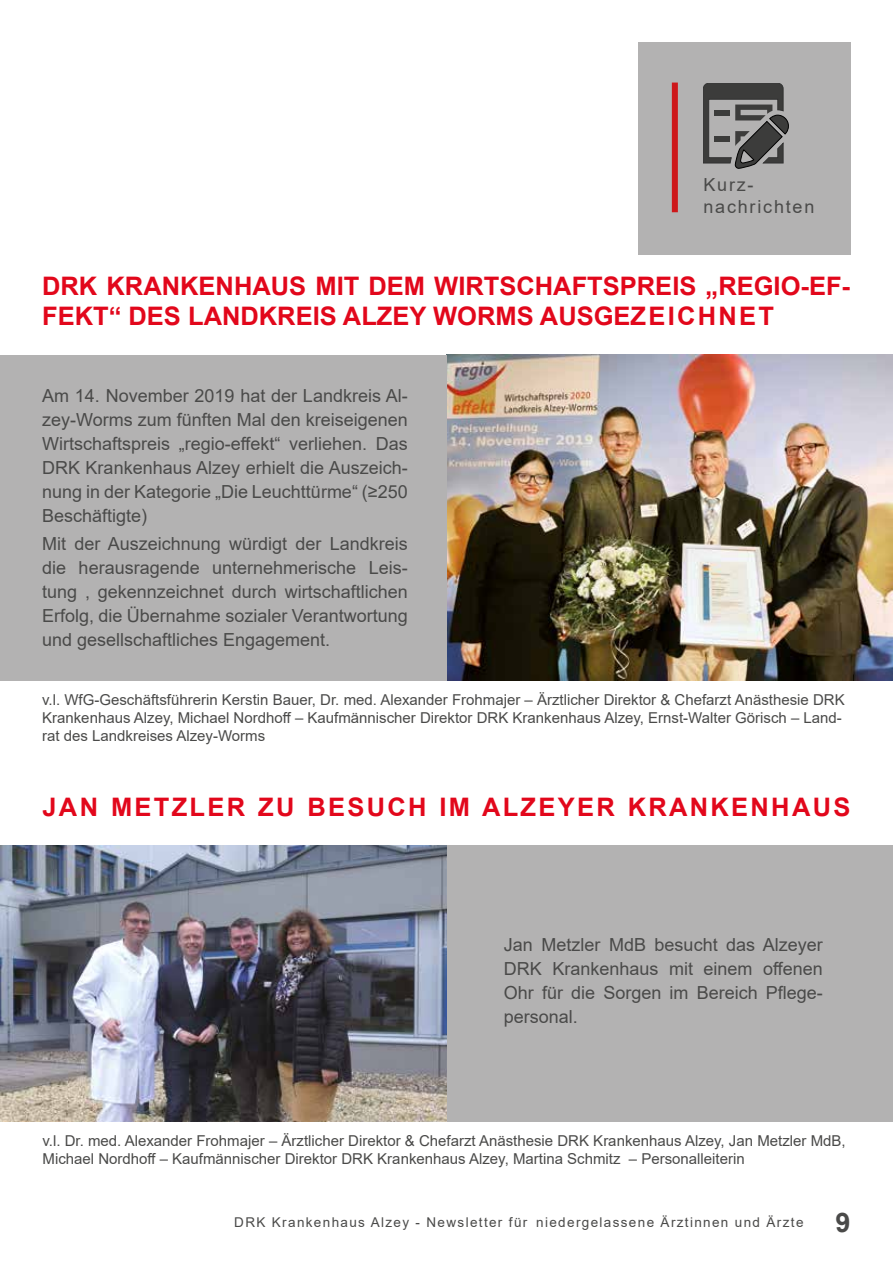
<style>
.page{position:relative;width:893px;height:1263px;background:#fff}
.page>*{position:absolute;margin:0;border:0;box-sizing:border-box;transform-origin:0 0}
.t1{font:700 25.5px/30px "Arial";color:#e2071b}
.t2{font:700 25.5px "Arial";letter-spacing:.09em;color:#e2071b}
.t3{font:18px/24px "Arial";color:#4a4a49;text-align:justify}
.t4{font:18px/21.6px "Arial";letter-spacing:.1em;color:#4a4a49}
.t5{font:15px/18px "Arial";color:#4a4a49}
.t6{font:13.5px "Arial";letter-spacing:.1em;color:#4a4a49}
.s1{color:#fff}
.s2{font-weight:700;font-size:27px}
</style>
<div class="page">
<div style="left:638px;top:43px;width:212px;height:212px;background:#b3b2b2"></div>
<svg style="left:703px;top:83px;width:85px;height:85px"></svg>
<div style="left:672px;top:83px;width:6px;height:129px;background:#cd171a"></div>
<img style="left:1px;top:845px;width:446px;height:277px">
<div style="left:447px;top:845px;width:446px;height:277px;background:#b3b2b2"></div>
<img style="left:446px;top:355px;width:446px;height:326px">
<div style="left:0;top:355px;width:446px;height:326px;background:#b3b2b2"></div>
<p class="t4" style="left:703px;top:174px;width:113px">Kurz&shy;nachrichten</p>
<h1 class="t1" style="left:42px;top:271px;width:809px">DRK KRANKENHAUS MIT DEM WIRTSCHAFTSPREIS „REGIO-EF-<br>FEKT“ DES LANDKREIS ALZEY WORMS AUSGEZEICHNET</h1>
<p class="t3" style="left:42px;top:383px;width:367px">Am 14. November 2019 hat der Landkreis Al&shy;zey-Worms zum fünften Mal den kreiseigenen Wirtschaftspreis „regio-effekt“ verliehen. Das DRK Krankenhaus Alzey erhielt die Auszeich&shy;nung in der Kategorie „Die Leuchttürme“ (≥250<br>Beschäftigte)</p>
<p class="t3" style="left:42px;top:531px;width:367px">Mit der Auszeichnung würdigt der Landkreis die herausragende unternehmerische Leis&shy;tung , gekennzeichnet durch wirtschaftlichen Erfolg, die Übernahme sozialer Verantwortung und gesellschaftliches Engagement.</p>
<p class="t5" style="left:42px;top:690px;width:804px">v.l. WfG-Geschäftsführerin Kerstin Bauer, Dr. med. Alexander Frohmajer – Ärztlicher Direktor &amp; Chefarzt Anästhesie DRK<br>Krankenhaus Alzey, Michael Nordhoff – Kaufmännischer Direktor DRK Krankenhaus Alzey, Ernst-Walter Görisch – Land&shy;rat des Landkreises Alzey-Worms</p>
<h1 class="t2" style="left:43px;top:789px;width:809px">JAN METZLER ZU BESUCH IM ALZEYER KRANKENHAUS</h1>
<p class="t3" style="left:504px;top:932px;width:320px">Jan Metzler MdB besucht das Alzeyer DRK Krankenhaus mit einem offenen Ohr für die Sorgen im Bereich Pflege&shy;personal.</p>
<p class="t5" style="left:43px;top:1131px;width:805px">v.l. Dr. med. Alexander Frohmajer – Ärztlicher Direktor &amp; Chefarzt Anästhesie DRK Krankenhaus Alzey, Jan Metzler MdB,<br>Michael Nordhoff – Kaufmännischer Direktor DRK Krankenhaus Alzey, Martina Schmitz – Personalleiterin</p>
<p class="t6" style="left:234px;top:1213px;width:618px">DRK Krankenhaus Alzey - Newsletter für <span class="s1">f</span>niedergelassene Ärztinnen und Ärzte <span class="s2">9</span></p>
</div>
